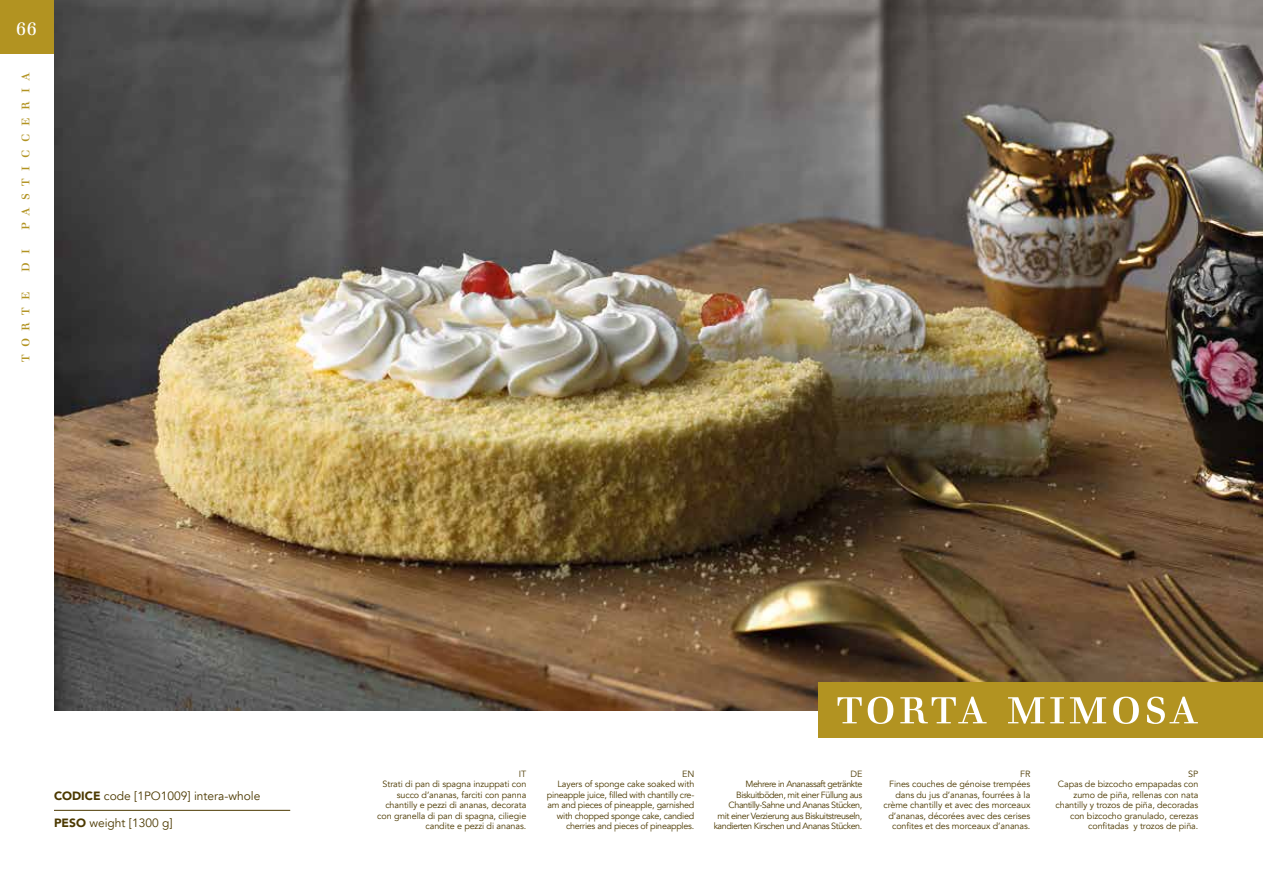
<style>
.page{position:relative;width:1263px;height:893px;background:#fff}
.page>*{position:absolute;margin:0;border:0;box-sizing:border-box;transform-origin:0 0}
.t1{font:51px "Justus Versalitas";letter-spacing:.05em;color:#fff}
.t2{font:18px "Justus Versalitas";color:#fff}
.t3{font:15px "Justus Versalitas";letter-spacing:.5em;color:#b29321}
.t4{font:12px "Avenir";color:#4c3900}
.t5{font:9px/10.5px "Avenir";letter-spacing:-.01em;color:#4c3900;text-align:right}
.t6{font:9px/10.5px "Avenir";letter-spacing:-.05em;color:#4c3900;text-align:right}
.t7{font:9px/10.5px "Avenir";letter-spacing:-.03em;color:#4c3900;text-align:right}
.s1{font-weight:900}
</style>
<div class="page">
<div style="left:0;top:0;width:54px;height:54px;background:#b29321"></div>
<img style="left:54px;top:0;width:1209px;height:710px">
<div style="left:819px;top:682px;width:444px;height:56px;background:#b29321"></div>
<hr style="left:54px;top:810px;width:236px;height:1px;background:#4c3900">
<h2 class="t2" style="left:16px;top:18px;width:22px">66</h2>
<h3 class="t3" style="left:15px;top:230px;width:159px;rotate:-90deg">pasticceria</h3>
<h3 class="t3" style="left:15px;top:272px;width:24px;rotate:-90deg">d i</h3>
<h3 class="t3" style="left:15px;top:362px;width:73px;rotate:-90deg">torte</h3>
<h3 class="t4" style="left:54px;top:788px;width:208px"><span class="s1">CODICE</span> code [1PO1009] intera-whole</h3>
<h3 class="t4" style="left:54px;top:815px;width:120px"><span class="s1">PESO</span> weight [1300 g]</h3>
<h1 class="t1" style="left:837px;top:675px;width:363px">torta mimosa</h1>
<p class="t5" style="left:377px;top:768px;width:151px">IT<br>Strati di pan di spagna inzuppati con succo d’ananas, farciti con panna chantilly e pezzi di ananas, decorata con granella di pan di spagna, ciliegie candite e pezzi di ananas.</p>
<p class="t7" style="left:547px;top:768px;width:149px">EN<br>Layers of sponge cake soaked with pineapple juice, filled with chantilly cre&shy;am and pieces of pineapple, garnished with chopped sponge cake, candied cherries and pieces of pineapples.</p>
<p class="t6" style="left:714px;top:768px;width:150px">DE<br>Mehrere in Ananassaft getränkte<br>Biskuitböden, mit einer Füllung aus<br>Chantilly-Sahne und Ananas Stücken,<br>mit einer Verzierung aus Biskuitstreuseln, kandierten Kirschen und Ananas Stücken.</p>
<p class="t5" style="left:883px;top:768px;width:148px">FR<br>Fines couches de génoise trempées dans du jus d’ananas, fourrées à la crème chantilly et avec des morceaux d’ananas, décorées avec des cerises confites et des morceaux d’ananas.</p>
<p class="t5" style="left:1055px;top:768px;width:144px">SP<br>Capas de bizcocho empapadas con zumo de piña, rellenas con nata chantilly y trozos de piña, decoradas con bizcocho granulado, cerezas confitadas y trozos de piña.</p>
</div>
